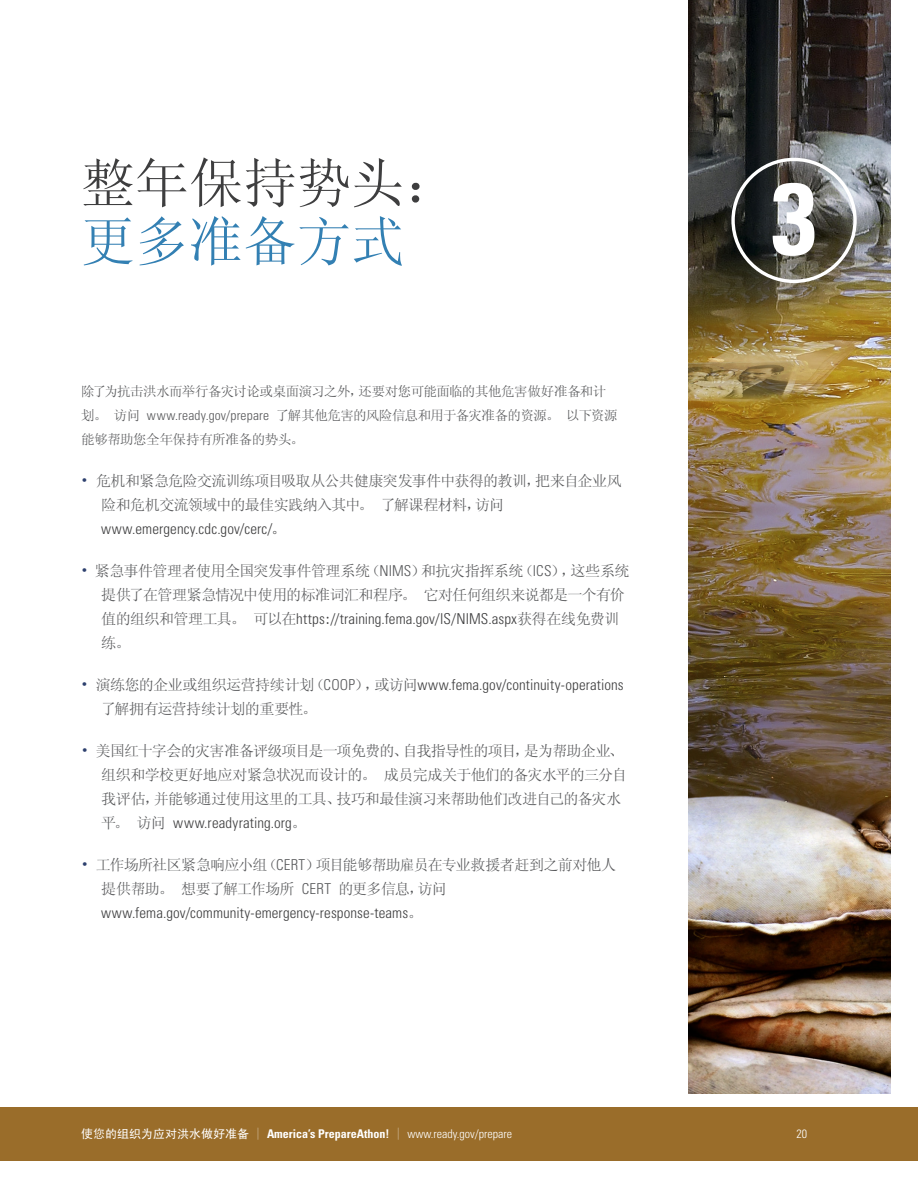
<style>
.page{position:relative;width:918px;height:1188px;background:#fff}
.page>*{position:absolute;margin:0;border:0;box-sizing:border-box;transform-origin:0 0}
.t1{font:700 condensed 102px "Univers LT Std";color:#fff}
.t2{font:54px/58.5px "Sim Sun";color:#3e3e3f}
.t3{font:15px/24px "Sim Sun";letter-spacing:-.04em;color:#57585a}
.t4{font:15px "Sim Sun";color:#2d406e}
.t5{font:13.5px/24px "Sim Sun";letter-spacing:-.04em;color:#57585a}
.t6{font:700 condensed 12px "Univers LT Std";color:#fff}
.t7{font:300 condensed 12px "Univers LT Std";color:#fff}
.s1{color:#3380b3}
.s2{font-family:"Univers LT Std";font-weight:300;font-stretch:condensed}
.s3{font-family:"Univers LT Std";font-weight:300;font-stretch:condensed;color:#3e3e3f}
.s4{color:#3e3e3f}
.s5{color:#2d406e}
.s6{font-family:"Sim Hei";font-weight:400;font-stretch:normal}
.s7{font-family:"Sim Sun";font-weight:400;font-stretch:normal}
.s8{font-weight:300}
</style>
<div class="page">
<img style="left:688px;top:0;width:203px;height:1094px">
<div style="left:0;top:1107px;width:918px;height:54px;background:#9a6d2a"></div>
<svg style="left:731px;top:158px;width:126px;height:125px;background:#5f5f5b"></svg>
<p class="t2" style="left:81px;top:153px;width:379px">整年保持势头：<span class="s1">更多准备方式</span></p>
<p class="t5" style="left:81px;top:379px;width:538px">除了为抗击洪水而举行备灾讨论或桌面演习之外，还要对您可能面临的其他危害做好准备和计划。 访问 <span class="s2">www.ready.gov/prepare</span> 了解其他危害的风险信息和用于备灾准备的资源。 以下资源能够帮助您全年保持有所准备的势头。</p>
<p class="t3" style="left:101px;top:469px;width:522px;text-indent:-5px">危机和紧急危险交流训练项目吸取从公共健康突发事件中获得的教训，把来自企业风险和危机交流领域中的最佳实践纳入其中。 了解课程材料，访问<span class="s3">www.emergency.cdc.gov/cerc/</span><span class="s4">。</span></p>
<p class="t3" style="left:101px;top:559px;width:530px;text-indent:-20px"><span class="s5">•</span> 紧急事件管理者使用全国突发事件管理系统（<span class="s2">NIMS</span>）和抗灾指挥系统（<span class="s2">ICS</span>），这些系统提供了在管理紧急情况中使用的标准词汇和程序。 它对任何组织来说都是一个有价值的组织和管理工具。 可以在<span class="s3">https</span><span class="s4">:</span><span class="s3">//training.fema.gov/IS/NIMS.aspx</span>获得在线免费训练。</p>
<p class="t3" style="left:101px;top:673px;width:524px;text-indent:-5px">演练您的企业或组织运营持续计划（<span class="s2">COOP</span>），或访问<span class="s3">www.fema.gov/continuity-operations</span>了解拥有运营持续计划的重要性。</p>
<p class="t3" style="left:101px;top:739px;width:527px;text-indent:-5px">美国红十字会的灾害准备评级项目是一项免费的、自我指导性的项目，是为帮助企业、组织和学校更好地应对紧急状况而设计的。 成员完成关于他们的备灾水平的三分自我评估，并能够通过使用这里的工具、技巧和最佳演习来帮助他们改进自己的备灾水平。 访问 <span class="s3">www.readyrating.org</span>。</p>
<p class="t3" style="left:101px;top:853px;width:517px;text-indent:-5px">工作场所社区紧急响应小组（<span class="s2">CERT</span>）项目能够帮助雇员在专业救援者赶到之前对他人提供帮助。 想要了解工作场所 <span class="s2">CERT</span> 的更多信息，访问<span class="s3">www.fema.gov/community-emergency-response-teams</span>。</p>
<p class="t4" style="left:81px;top:473px;width:9px">•</p>
<p class="t4" style="left:81px;top:677px;width:9px">•</p>
<p class="t4" style="left:81px;top:743px;width:9px">•</p>
<p class="t4" style="left:81px;top:857px;width:9px">•</p>
<h1 class="t1" style="left:771px;top:156px;width:47px">3</h1>
<p class="t6" style="left:81px;top:1127px;width:433px"><span class="s6">使您的组织为应对洪水做好准备</span> <span class="s7">|</span> America’s PrepareAthon! <span class="s7">|</span> <span class="s8">www.ready.gov/prepare</span></p>
<p class="t7" style="left:796px;top:1127px;width:12px">20</p>
</div>
